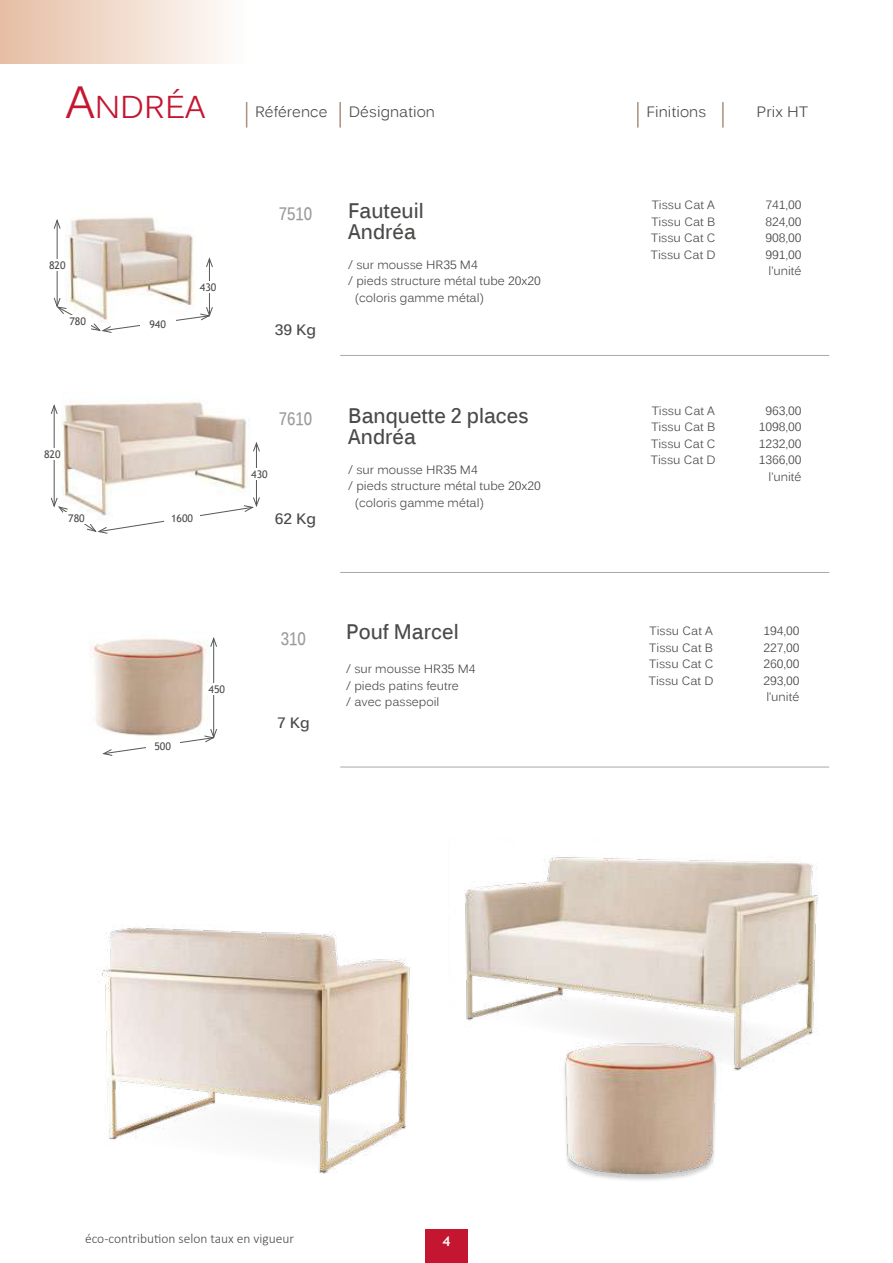
<style>
.page{position:relative;width:893px;height:1263px;background:#fff}
.page>*{position:absolute;margin:0;border:0;box-sizing:border-box;transform-origin:0 0}
.t1{font:31.5px "Kalinga";color:#c51631}
.t2{font:700 21px/21px "Kalinga";color:#4a4a49;scale:.9 1}
.t3{font:700 18px "Kalinga";letter-spacing:-.01em;color:#9b9b9a;scale:.8 1}
.t4{font:15px "Kalinga";letter-spacing:.005em;color:#4a4a49}
.t5{font:700 15px "Kalinga";color:#4a4a49}
.t6{font:300 13.5px "Calibri";color:#4a4a49}
.t7{font:700 13.5px "Trebuchet MS";color:#fff}
.t8{font:12px/16.5px "Kalinga";color:#4a4a49;text-align:justify}
.t9{font:10.5px "Trebuchet MS";color:#4a4a49}
.s1{font-size:45px}
</style>
<div class="page">
<div style="left:425px;top:1229px;width:43px;height:34px;background:#c51631"></div>
<div style="left:0;top:0;width:247px;height:64px;background:linear-gradient(to right,#e5bda3,#fefefd)"></div>
<svg style="left:246px;top:102px;width:1px;height:26px"></svg>
<hr style="left:339px;top:102px;width:2px;height:26px;background:#ae8e7d">
<hr style="left:637px;top:102px;width:2px;height:26px;background:#ae8e7d">
<hr style="left:722px;top:102px;width:2px;height:26px;background:#ae8e7d">
<img style="left:66px;top:217px;width:129px;height:80px">
<img style="left:62px;top:391px;width:186px;height:106px">
<hr style="left:57px;top:220px;width:1px;height:86px;background:#575756">
<svg style="left:54px;top:219px;width:7px;height:10px"></svg>
<hr style="left:209px;top:259px;width:1px;height:56px;background:#575756">
<svg style="left:206px;top:257px;width:7px;height:10px"></svg>
<svg style="left:54px;top:297px;width:159px;height:36px"></svg>
<div style="left:45px;top:259px;width:25px;height:12px;background:#fff"></div>
<div style="left:65px;top:315px;width:25px;height:12px;background:#fff"></div>
<div style="left:140px;top:318px;width:36px;height:11px;background:#fff"></div>
<div style="left:195px;top:281px;width:26px;height:12px;background:#fff"></div>
<hr style="left:340px;top:572px;width:489px;height:1px;background:#a8a8a7">
<hr style="left:340px;top:767px;width:489px;height:1px;background:#a8a8a7">
<hr style="left:340px;top:355px;width:489px;height:1px;background:#a8a8a7">
<hr style="left:54px;top:406px;width:1px;height:100px;background:#575756">
<svg style="left:51px;top:404px;width:7px;height:10px"></svg>
<hr style="left:256px;top:443px;width:1px;height:63px;background:#575756">
<svg style="left:253px;top:442px;width:7px;height:10px"></svg>
<svg style="left:51px;top:497px;width:209px;height:37px"></svg>
<div style="left:42px;top:448px;width:21px;height:12px;background:#fff"></div>
<div style="left:64px;top:512px;width:25px;height:12px;background:#fff"></div>
<div style="left:164px;top:512px;width:36px;height:12px;background:#fff"></div>
<div style="left:249px;top:468px;width:21px;height:12px;background:#fff"></div>
<img style="left:90px;top:638px;width:119px;height:90px">
<hr style="left:213px;top:638px;width:1px;height:99px;background:#575756">
<svg style="left:210px;top:637px;width:7px;height:10px"></svg>
<svg style="left:102px;top:728px;width:115px;height:28px"></svg>
<div style="left:146px;top:740px;width:33px;height:12px;background:#fff"></div>
<div style="left:205px;top:683px;width:24px;height:12px;background:#fff"></div>
<img style="left:465px;top:857px;width:354px;height:214px">
<img style="left:101px;top:927px;width:309px;height:247px">
<img style="left:560px;top:1033px;width:163px;height:148px">
<h1 class="t1" style="left:66px;top:87px;width:141px"><span class="s1">A</span>NDRÉA</h1>
<p class="t9" style="left:49px;top:259px;width:18px">820</p>
<p class="t9" style="left:69px;top:315px;width:18px">780</p>
<p class="t9" style="left:149px;top:317px;width:18px">940</p>
<p class="t9" style="left:200px;top:281px;width:18px">430</p>
<p class="t9" style="left:44px;top:448px;width:18px">820</p>
<p class="t9" style="left:68px;top:512px;width:18px">780</p>
<p class="t9" style="left:171px;top:512px;width:24px">1600</p>
<p class="t4" style="left:255px;top:102px;width:74px">Référence</p>
<p class="t4" style="left:349px;top:102px;width:88px">Désignation</p>
<p class="t4" style="left:646px;top:102px;width:61px">Finitions</p>
<p class="t4" style="left:757px;top:102px;width:53px">Prix HT</p>
<h3 class="t3" style="left:279px;top:202px;width:43px">7510</h3>
<p class="t5" style="left:275px;top:320px;width:43px">39 Kg</p>
<h3 class="t3" style="left:279px;top:407px;width:43px">7610</h3>
<p class="t9" style="left:251px;top:468px;width:18px">430</p>
<p class="t5" style="left:275px;top:509px;width:43px">62 Kg</p>
<h2 class="t2" style="left:348px;top:202px;width:85px">Fauteuil<br>Andréa</h2>
<p class="t8" style="left:348px;top:257px;width:131px">/ sur mousse HR35 M4</p>
<p class="t8" style="left:348px;top:274px;width:194px">/ pieds structure métal tube 20x20</p>
<p class="t8" style="left:355px;top:290px;width:131px">(coloris gamme métal)</p>
<h2 class="t2" style="left:348px;top:407px;width:202px">Banquette 2 places<br>Andréa</h2>
<p class="t8" style="left:348px;top:462px;width:131px">/ sur mousse HR35 M4</p>
<p class="t8" style="left:348px;top:479px;width:194px">/ pieds structure métal tube 20x20</p>
<p class="t8" style="left:355px;top:495px;width:131px">(coloris gamme métal)</p>
<p class="t8" style="left:651px;top:198px;width:66px">Tissu Cat A Tissu Cat B Tissu Cat C Tissu Cat D</p>
<p class="t8" style="left:765px;top:198px;width:38px">741,00<br>824,00<br>908,00<br>991,00 l’unité</p>
<p class="t8" style="left:651px;top:403px;width:66px">Tissu Cat A Tissu Cat B Tissu Cat C Tissu Cat D</p>
<p class="t8" style="left:759px;top:403px;width:44px;text-align:right">963,00<br>1098,00<br>1232,00<br>1366,00 l’unité</p>
<p class="t9" style="left:154px;top:739px;width:18px">500</p>
<p class="t9" style="left:209px;top:683px;width:18px">450</p>
<h3 class="t3" style="left:281px;top:627px;width:33px">310</h3>
<p class="t5" style="left:277px;top:713px;width:34px">7 Kg</p>
<h2 class="t2" style="left:346px;top:623px;width:126px">Pouf Marcel</h2>
<p class="t8" style="left:346px;top:662px;width:131px;text-align:left">/ sur mousse HR35 M4 / pieds patins feutre<br>/ avec passepoil</p>
<p class="t8" style="left:649px;top:624px;width:66px">Tissu Cat A Tissu Cat B Tissu Cat C Tissu Cat D</p>
<p class="t8" style="left:763px;top:624px;width:38px">194,00<br>227,00<br>260,00<br>293,00 l’unité</p>
<p class="t6" style="left:85px;top:1230px;width:211px">éco-contribution selon taux en vigueur</p>
<p class="t7" style="left:443px;top:1233px;width:9px">4</p>
</div>
